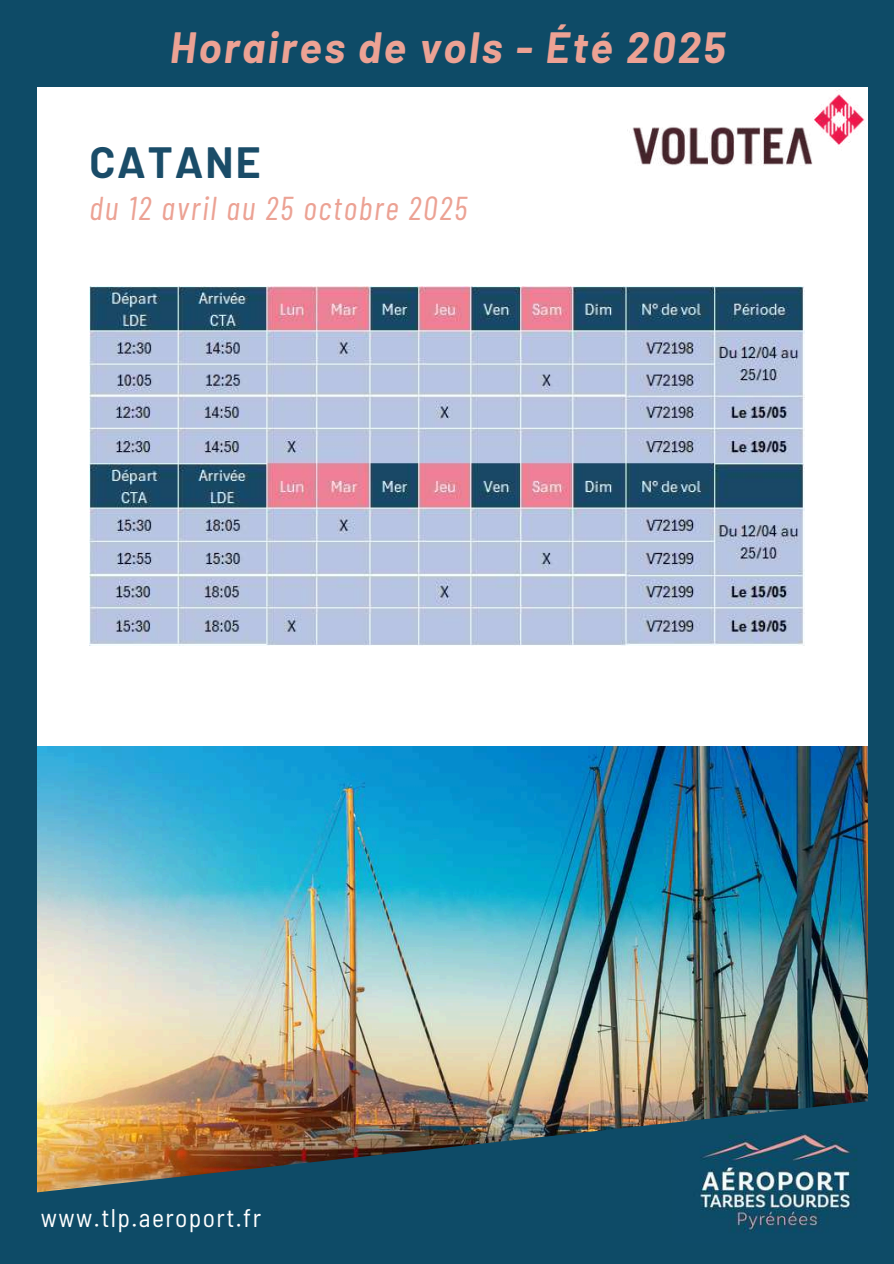
<style>
.page{position:relative;width:894px;height:1264px;background:#fff}
.page>*{position:absolute;margin:0;border:0;box-sizing:border-box;transform-origin:0 0}
.t1{font:italic 700 42.75px "Barlow";letter-spacing:.055em;color:#eca294}
.t2{font:700 42.75px "Barlow";letter-spacing:.045em;color:#1a4c68}
.t3{font:italic 33px "Barlow Condensed";letter-spacing:.055em;color:#eca294}
.t4{font:semi-condensed 25.5px "Barlow";letter-spacing:.055em;color:#fff}
</style>
<div class="page">
<img style="left:36px;top:746px;width:832px;height:351px">
<img style="left:36px;top:1097px;width:857px;height:166px">
<div style="left:1px;top:0;width:892px;height:87px;background:#0e4b67"></div>
<div style="left:1px;top:0;width:35px;height:1263px;background:#0e4b67"></div>
<div style="left:868px;top:0;width:25px;height:1239px;background:#0e4b67"></div>
<img style="left:672px;top:1132px;width:208px;height:110px">
<img style="left:89px;top:287px;width:715px;height:359px">
<img style="left:627px;top:89px;width:238px;height:77px">
<p class="t1" style="left:170px;top:20px;width:557px">Horaires de vols - Été 2025</p>
<p class="t2" style="left:89px;top:135px;width:173px">CATANE</p>
<p class="t3" style="left:89px;top:187px;width:379px">du 12 avril au 25 octobre 2025</p>
<p class="t4" style="left:41px;top:1201px;width:222px">www.tlp.aeroport.fr</p>
</div>
